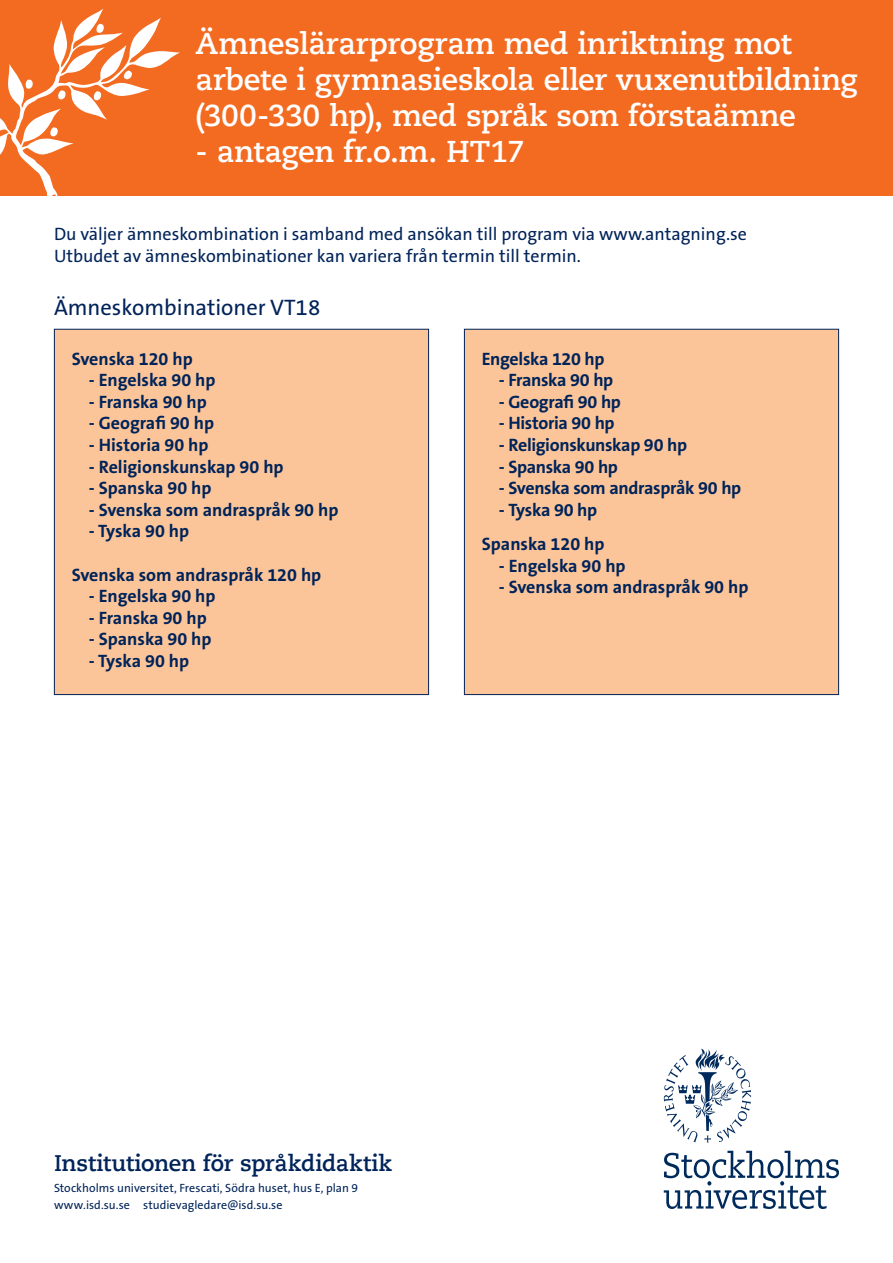
<style>
.page{position:relative;width:893px;height:1263px;background:#fff}
.page>*{position:absolute;margin:0;border:0;box-sizing:border-box;transform-origin:0 0}
.t1{font:700 30px/36px "Caecilia Com 75";letter-spacing:-.01em;color:#fff}
.t2{font:700 22.5px "Caecilia Com 75";letter-spacing:-.01em;color:#002359}
.t3{font:22.5px "The Sans B W5 Plain";color:#002359}
.t4{font:700 18px "The Sans B W7";color:#002359}
.t5{font:18px "The Sans B W5 Plain";color:#002359}
.t6{font:700 18px "The Sans B W7";letter-spacing:-.02em;color:#002359}
.t7{font:700 18px "The Sans B W7";letter-spacing:-.025em;color:#002359}
.t8{font:12px "The Sans B W5 Plain";letter-spacing:.005em;color:#002359}
</style>
<div class="page">
<div style="left:0;top:0;width:893px;height:196px;background:#f36a21"></div>
<svg style="left:0;top:9px;width:180px;height:187px"></svg>
<div style="left:54px;top:329px;width:375px;height:365px;background:#fcc599"></div>
<div style="left:54px;top:329px;width:375px;height:366px;border:1px solid #002359"></div>
<div style="left:464px;top:329px;width:375px;height:365px;background:#fcc599"></div>
<div style="left:464px;top:329px;width:375px;height:366px;border:1px solid #002359"></div>
<svg style="left:664px;top:1151px;width:175px;height:58px"></svg>
<svg style="left:664px;top:1049px;width:87px;height:93px"></svg>
<p class="t1" style="left:196px;top:25px;width:664px">Ämneslärarprogram med inriktning mot arbete i gymnasieskola eller vuxenutbildning (300-330 hp), med språk som förstaämne</p>
<p class="t1" style="left:196px;top:133px;width:331px">- antagen fr.o.m. HT17</p>
<p class="t5" style="left:54px;top:223px;width:694px">Du väljer ämneskombination i samband med ansökan till program via www.antagning.se</p>
<p class="t5" style="left:54px;top:244px;width:528px">Utbudet av ämneskombinationer kan variera från termin till termin.</p>
<p class="t3" style="left:54px;top:292px;width:268px">Ämneskombinationer VT18</p>
<p class="t4" style="left:72px;top:347px;width:122px">Svenska 120 hp</p>
<p class="t4" style="left:89px;top:368px;width:128px">- Engelska 90 hp</p>
<p class="t4" style="left:89px;top:390px;width:119px">- Franska 90 hp</p>
<p class="t4" style="left:89px;top:412px;width:127px">- Geografi 90 hp</p>
<p class="t4" style="left:89px;top:433px;width:121px">- Historia 90 hp</p>
<p class="t4" style="left:89px;top:455px;width:196px">- Religionskunskap 90 hp</p>
<p class="t4" style="left:89px;top:476px;width:124px">- Spanska 90 hp</p>
<p class="t4" style="left:89px;top:498px;width:251px">- Svenska som andraspråk 90 hp</p>
<p class="t4" style="left:89px;top:520px;width:102px">- Tyska 90 hp</p>
<p class="t4" style="left:72px;top:563px;width:251px">Svenska som andraspråk 120 hp</p>
<p class="t4" style="left:89px;top:584px;width:128px">- Engelska 90 hp</p>
<p class="t4" style="left:89px;top:606px;width:119px">- Franska 90 hp</p>
<p class="t4" style="left:89px;top:628px;width:124px">- Spanska 90 hp</p>
<p class="t4" style="left:89px;top:649px;width:102px">- Tyska 90 hp</p>
<p class="t6" style="left:482px;top:347px;width:124px">Engelska 120 hp</p>
<p class="t7" style="left:499px;top:368px;width:116px">- Franska 90 hp</p>
<p class="t4" style="left:499px;top:390px;width:124px">- Geografi 90 hp</p>
<p class="t6" style="left:499px;top:412px;width:117px">- Historia 90 hp</p>
<p class="t6" style="left:499px;top:433px;width:190px">- Religionskunskap 90 hp</p>
<p class="t6" style="left:499px;top:455px;width:121px">- Spanska 90 hp</p>
<p class="t6" style="left:499px;top:476px;width:244px">- Svenska som andraspråk 90 hp</p>
<p class="t7" style="left:499px;top:498px;width:100px">- Tyska 90 hp</p>
<p class="t4" style="left:482px;top:532px;width:124px">Spanska 120 hp</p>
<p class="t4" style="left:499px;top:554px;width:128px">- Engelska 90 hp</p>
<p class="t4" style="left:499px;top:576px;width:251px">- Svenska som andraspråk 90 hp</p>
<p class="t2" style="left:54px;top:1148px;width:340px">Institutionen för språkdidaktik</p>
<p class="t8" style="left:54px;top:1181px;width:306px">Stockholms universitet, Frescati, Södra huset, hus E, plan 9</p>
<p class="t8" style="left:54px;top:1197px;width:230px">www.isd.su.se studievagledare@isd.su.se</p>
</div>
